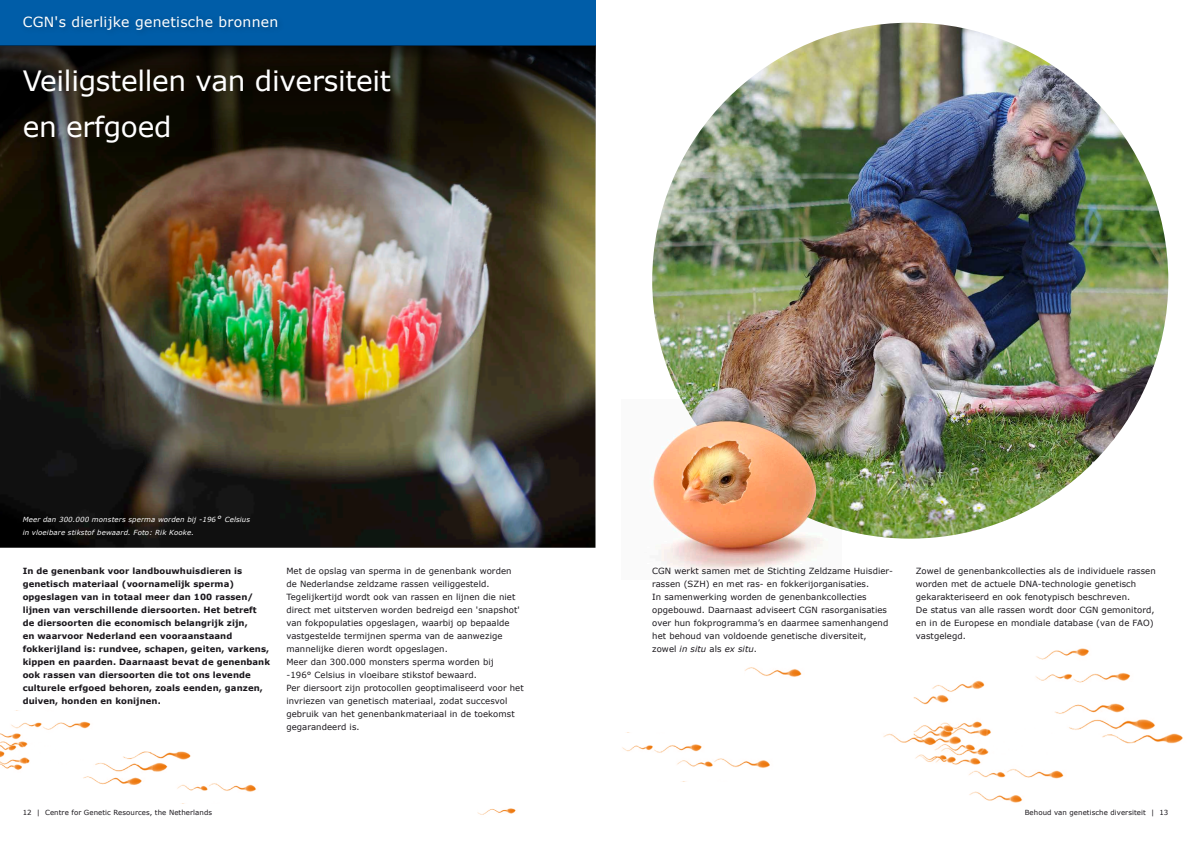
<style>
.page{position:relative;width:1191px;height:842px;background:#fff}
.page>*{position:absolute;margin:0;border:0;box-sizing:border-box;transform-origin:0 0}
.t1{font:28px/45.6px "Verdana";letter-spacing:-.01em;color:#fff}
.t2{font:14px "Verdana";letter-spacing:.02em;color:#fff}
.t3{font:8.5px/13px "Verdana";letter-spacing:.01em;color:#1a171c}
.t4{font:700 8.5px/13px "Verdana";letter-spacing:.01em;color:#1a171c}
.t5{font:italic 7px/13px "Verdana";letter-spacing:.02em;color:#fff}
.t6{font:7px "Verdana";letter-spacing:.01em;color:#1a171c}
.s1{font-size:8.5px}
.s2{font-style:italic}
</style>
<div class="page">
<img style="left:652px;top:23px;width:516px;height:516px;border-radius:258px">
<img style="left:651px;top:400px;width:191px;height:170px">
<img style="left:0;top:209px;width:595px;height:339px">
<img style="left:0;top:721px;width:191px;height:64px">
<svg style="left:0;top:59px;width:595px;height:150px;background:#2e271a"></svg>
<div style="left:0;top:0;width:595px;height:46px;background:#005da8"></div>
<svg style="left:0;top:46px;width:595px;height:13px;background:#0e0c08"></svg>
<img style="left:883px;top:685px;width:300px;height:118px">
<img style="left:173px;top:783px;width:83px;height:9px">
<img style="left:622px;top:744px;width:80px;height:9px">
<img style="left:677px;top:758px;width:93px;height:10px">
<img style="left:960px;top:648px;width:170px;height:37px">
<img style="left:744px;top:667px;width:58px;height:10px">
<img style="left:477px;top:808px;width:39px;height:7px">
<div style="left:20px;top:12px;width:265px;height:26px;background:#005ba4"></div>
<h2 class="t2" style="left:23px;top:13px;width:257px">CGN's dierlijke genetische bronnen</h2>
<h1 class="t1" style="left:23px;top:59px;width:370px">Veiligstellen van diversiteit en erfgoed</h1>
<p class="t5" style="left:23px;top:513px;width:229px">Meer dan 300.000 monsters sperma worden bij -196<span class="s1">°</span> Celsius in vloeibare stikstof bewaard. Foto: Rik Kooke.</p>
<p class="t3" style="left:652px;top:564px;width:242px">CGN werkt samen met de Stichting Zeldzame Huisdier&shy;rassen (SZH) en met ras- en fokkerijorganisaties.<br>In samenwerking worden de genenbankcollecties opgebouwd. Daarnaast adviseert CGN rasorganisaties over hun fokprogramma’s en daarmee samenhangend het behoud van voldoende genetische diversiteit,<br>zowel <span class="s2">in situ</span> als <span class="s2">ex situ</span>.</p>
<p class="t4" style="left:23px;top:564px;width:249px">In de genenbank voor landbouwhuisdieren is genetisch materiaal (voornamelijk sperma) opgeslagen van in totaal meer dan 100 rassen/ lijnen van verschillende diersoorten. Het betreft de diersoorten die economisch belangrijk zijn,<br>en waarvoor Nederland een vooraanstaand fokkerijland is: rundvee, schapen, geiten, varkens, kippen en paarden. Daarnaast bevat de genenbank ook rassen van diersoorten die tot ons levende culturele erfgoed behoren, zoals eenden, ganzen, duiven, honden en konijnen.</p>
<p class="t3" style="left:286px;top:564px;width:239px">Met de opslag van sperma in de genenbank worden de Nederlandse zeldzame rassen veiliggesteld.<br>Tegelijkertijd wordt ook van rassen en lijnen die niet direct met uitsterven worden bedreigd een 'snapshot' van fokpopulaties opgeslagen, waarbij op bepaalde vastgestelde termijnen sperma van de aanwezige mannelijke dieren wordt opgeslagen.<br>Meer dan 300.000 monsters sperma worden bij<br>-196° Celsius in vloeibare stikstof bewaard.<br>Per diersoort zijn protocollen geoptimaliseerd voor het invriezen van genetisch materiaal, zodat succesvol gebruik van het genenbankmateriaal in de toekomst gegarandeerd is.</p>
<p class="t3" style="left:916px;top:564px;width:241px">Zowel de genenbankcollecties als de individuele rassen worden met de actuele DNA-technologie genetisch gekarakteriseerd en ook fenotypisch beschreven.<br>De status van alle rassen wordt door CGN gemonitord, en in de Europese en mondiale database (van de FAO) vastgelegd.</p>
<p class="t6" style="left:23px;top:808px;width:191px">12 | Centre for Genetic Resources, the Netherlands</p>
<p class="t6" style="left:1024px;top:808px;width:145px">Behoud van genetische diversiteit | 13</p>
</div>
